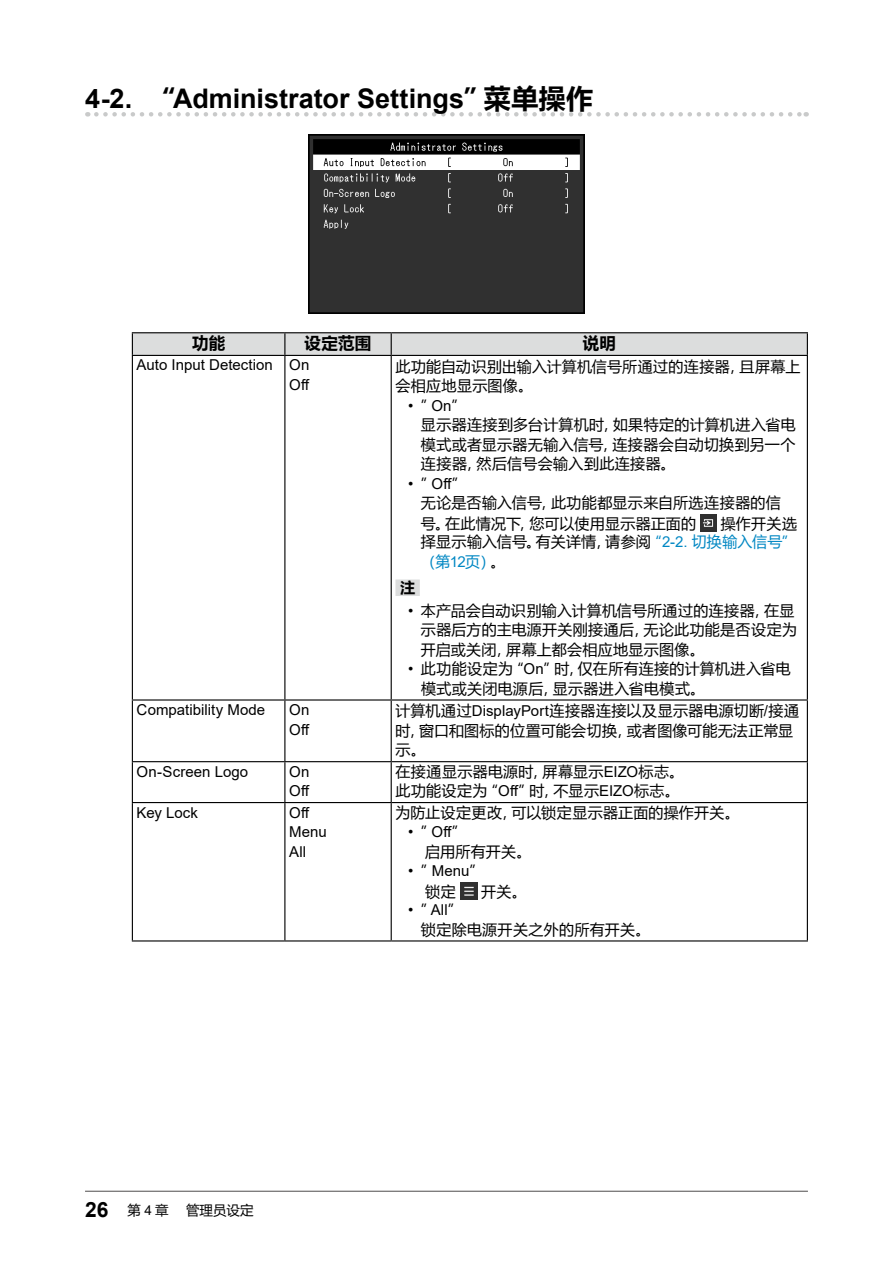
<style>
.page{position:relative;width:893px;height:1263px;background:#fff}
.page>*{position:absolute;margin:0;border:0;box-sizing:border-box;transform-origin:0 0}
.t1{font:700 27px "Arial";color:#000}
.t2{font:700 16.5px "Microsoft Ya Hei";letter-spacing:.01em;color:#000}
.t3{font:15px/19.5px "Microsoft Ya Hei";letter-spacing:.02em;color:#000}
.t4{font:15px/19.5px "Arial";letter-spacing:.005em;color:#000}
.t5{font:700 15px "Microsoft Ya Hei";color:#000}
.t6{font:13.5px "Microsoft Ya Hei";color:#000}
.s1{font-family:"Microsoft Ya Hei"}
.s2{color:#0087c3}
.s3{font-family:"Arial";color:#0087c3}
.s4{font-family:"Arial"}
.s5{font-family:"Arial";font-weight:700;font-size:21px}
</style>
<div class="page">
<hr style="left:85px;top:1191px;width:723px;height:1px;background:#595757">
<svg style="left:96px;top:112px;width:711px;height:5px"></svg>
<img style="left:308px;top:134px;width:277px;height:179px">
<hr style="left:132px;top:332px;width:153px;height:1px;background:#000">
<hr style="left:285px;top:332px;width:106px;height:1px;background:#000">
<hr style="left:391px;top:332px;width:417px;height:1px;background:#000">
<svg style="left:132px;top:333px;width:676px;height:22px;background:#d5d6d6"></svg>
<hr style="left:132px;top:356px;width:1px;height:343px;background:#000">
<hr style="left:284px;top:356px;width:1px;height:343px;background:#000">
<hr style="left:391px;top:356px;width:1px;height:343px;background:#000">
<hr style="left:807px;top:356px;width:1px;height:343px;background:#000">
<hr style="left:132px;top:700px;width:1px;height:61px;background:#000">
<hr style="left:284px;top:700px;width:1px;height:61px;background:#000">
<hr style="left:391px;top:700px;width:1px;height:61px;background:#000">
<hr style="left:807px;top:700px;width:1px;height:61px;background:#000">
<hr style="left:132px;top:762px;width:1px;height:40px;background:#000">
<hr style="left:284px;top:762px;width:1px;height:40px;background:#000">
<hr style="left:391px;top:762px;width:1px;height:40px;background:#000">
<hr style="left:807px;top:762px;width:1px;height:40px;background:#000">
<hr style="left:132px;top:803px;width:1px;height:137px;background:#000">
<hr style="left:284px;top:803px;width:1px;height:137px;background:#000">
<hr style="left:391px;top:803px;width:1px;height:137px;background:#000">
<hr style="left:807px;top:803px;width:1px;height:137px;background:#000">
<hr style="left:132px;top:355px;width:153px;height:1px;background:#000">
<hr style="left:285px;top:355px;width:106px;height:1px;background:#000">
<hr style="left:391px;top:355px;width:417px;height:1px;background:#000">
<hr style="left:132px;top:699px;width:153px;height:1px;background:#000">
<hr style="left:285px;top:699px;width:106px;height:1px;background:#000">
<hr style="left:391px;top:699px;width:417px;height:1px;background:#000">
<hr style="left:132px;top:761px;width:153px;height:1px;background:#000">
<hr style="left:285px;top:761px;width:106px;height:1px;background:#000">
<hr style="left:391px;top:761px;width:417px;height:1px;background:#000">
<hr style="left:132px;top:802px;width:153px;height:1px;background:#000">
<hr style="left:285px;top:802px;width:106px;height:1px;background:#000">
<hr style="left:391px;top:802px;width:417px;height:1px;background:#000">
<hr style="left:132px;top:940px;width:153px;height:1px;background:#000">
<hr style="left:285px;top:940px;width:106px;height:1px;background:#000">
<hr style="left:391px;top:940px;width:417px;height:1px;background:#000">
<div style="left:395px;top:579px;width:25px;height:17px;background:#dcdddd"></div>
<img style="left:700px;top:515px;width:16px;height:17px">
<img style="left:460px;top:883px;width:17px;height:17px">
<h1 class="t1" style="left:85px;top:80px;width:509px">4-2. <span class="s1">“</span>Administrator Settings<span class="s1">”菜单操作</span></h1>
<p class="t2" style="left:192px;top:331px;width:35px">功能</p>
<p class="t2" style="left:305px;top:331px;width:68px">设定范围</p>
<p class="t2" style="left:583px;top:331px;width:35px">说明</p>
<p class="t4" style="left:137px;top:355px;width:175px;text-align:right">Auto Input Detection On<br>Off</p>
<p class="t3" style="left:395px;top:356px;width:407px">此功能自动识别出输入计算机信号所通过的连接器，且屏幕上会相应地显示图像。</p>
<p class="t4" style="left:408px;top:396px;width:60px">• <span class="s1">”</span>On<span class="s1">”</span></p>
<p class="t3" style="left:421px;top:415px;width:376px;text-align:justify">显示器连接到多台计算机时，如果特定的计算机进入省电模式或者显示器无输入信号，连接器会自动切换到另一个连接器，然后信号会输入到此连接器。</p>
<p class="t4" style="left:408px;top:474px;width:60px">• <span class="s1">”</span>Off<span class="s1">”</span></p>
<p class="t3" style="left:421px;top:492px;width:361px;line-height:20.5px">无论是否输入信号，此功能都显示来自所选连接器的信号。在此情况下，您可以使用显示器正面的</p>
<p class="t3" style="left:421px;top:513px;width:378px;line-height:19px;text-align:justify;text-indent:300px">操作开关选择显示输入信号。有关详情，请参阅<span class="s2">“</span><span class="s3">2-2.</span> <span class="s2">切换输入信号”（第</span><span class="s3">12</span><span class="s2">页）</span>。</p>
<p class="t5" style="left:400px;top:577px;width:16px">注</p>
<p class="t3" style="left:421px;top:600px;width:378px;text-indent:-13px"><span class="s4">•</span> 本产品会自动识别输入计算机信号所通过的连接器，在显示器后方的主电源开关刚接通后，无论此功能是否设定为开启或关闭，屏幕上都会相应地显示图像。</p>
<p class="t3" style="left:421px;top:658px;width:371px;text-indent:-13px"><span class="s4">•</span> 此功能设定为“<span class="s4">On</span>”时，仅在所有连接的计算机进入省电模式或关闭电源后，显示器进入省电模式。</p>
<p class="t4" style="left:137px;top:700px;width:130px">Compatibility Mode</p>
<p class="t4" style="left:289px;top:700px;width:22px">On<br>Off</p>
<p class="t3" style="left:395px;top:701px;width:405px">计算机通过<span class="s4">DisplayPort</span>连接器连接以及显示器电源切断<span class="s4">/</span>接通时，窗口和图标的位置可能会切换，或者图像可能无法正常显示。</p>
<p class="t4" style="left:137px;top:761px;width:113px">On-Screen Logo</p>
<p class="t4" style="left:289px;top:761px;width:22px">On<br>Off</p>
<p class="t3" style="left:395px;top:761px;width:290px">在接通显示器电源时，屏幕显示<span class="s4">EIZO</span>标志。此功能设定为“<span class="s4">Off</span>”时，不显示<span class="s4">EIZO</span>标志。</p>
<p class="t4" style="left:137px;top:802px;width:63px">Key Lock</p>
<p class="t4" style="left:289px;top:802px;width:39px">Off<br>Menu<br>All</p>
<p class="t3" style="left:395px;top:802px;width:346px">为防止设定更改，可以锁定显示器正面的操作开关。</p>
<p class="t4" style="left:408px;top:822px;width:60px">• <span class="s1">”</span>Off<span class="s1">”</span></p>
<p class="t3" style="left:425px;top:841px;width:108px">启用所有开关。</p>
<p class="t4" style="left:408px;top:861px;width:78px">• <span class="s1">”</span>Menu<span class="s1">”</span></p>
<p class="t3" style="left:425px;top:881px;width:32px">锁定</p>
<p class="t3" style="left:481px;top:881px;width:47px">开关。</p>
<p class="t4" style="left:408px;top:900px;width:56px">• <span class="s1">”</span>All<span class="s1">”</span></p>
<p class="t3" style="left:421px;top:919px;width:231px">锁定除电源开关之外的所有开关。</p>
<p class="t6" style="left:85px;top:1201px;width:170px"><span class="s5">26</span> 第 <span class="s4">4</span> 章　管理员设定</p>
</div>
